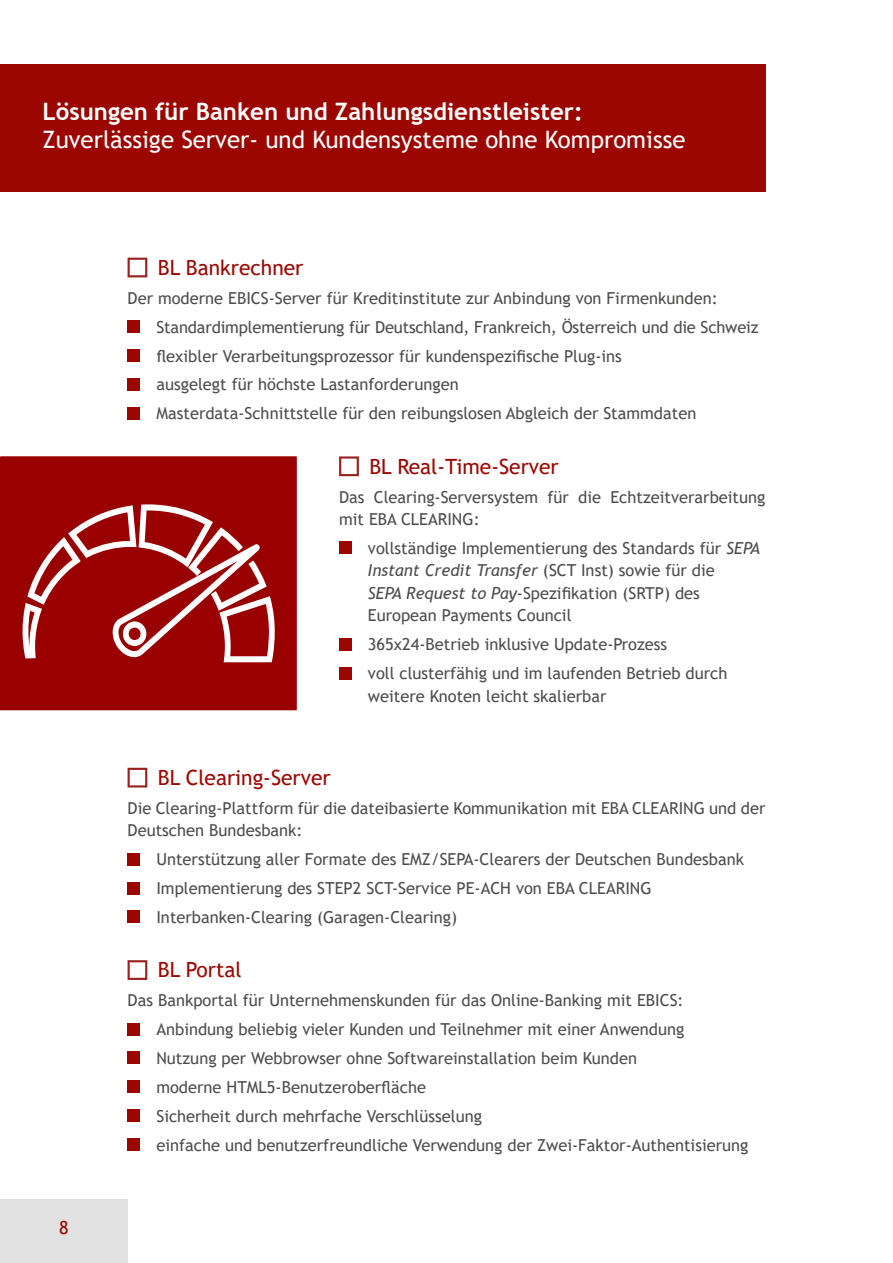
<style>
.page{position:relative;width:893px;height:1263px;background:#fff}
.page>*{position:absolute;margin:0;border:0;box-sizing:border-box;transform-origin:0 0}
.t1{font:24px "Trebuchet MS";color:#fff}
.t2{font:700 24px "Trebuchet MS";color:#fff}
.t3{font:21px "Trebuchet MS";color:#9b0600}
.t4{font:18px "Trebuchet MS";color:#9b0600}
.t5{font:16.5px/29px "Trebuchet MS";color:#4d4d4c}
.s1{font-style:italic}
</style>
<div class="page">
<div style="left:0;top:64px;width:765px;height:127px;background:#9b0600"></div>
<svg style="left:128px;top:258px;width:19px;height:19px"></svg>
<svg style="left:339px;top:456px;width:20px;height:20px"></svg>
<svg style="left:128px;top:768px;width:19px;height:19px"></svg>
<svg style="left:128px;top:960px;width:19px;height:20px"></svg>
<div style="left:128px;top:1138px;width:12px;height:13px;background:#9b0600"></div>
<div style="left:128px;top:1109px;width:12px;height:13px;background:#9b0600"></div>
<div style="left:128px;top:1081px;width:12px;height:12px;background:#9b0600"></div>
<div style="left:128px;top:1052px;width:12px;height:12px;background:#9b0600"></div>
<div style="left:128px;top:1023px;width:12px;height:12px;background:#9b0600"></div>
<div style="left:128px;top:911px;width:12px;height:12px;background:#9b0600"></div>
<div style="left:128px;top:882px;width:12px;height:12px;background:#9b0600"></div>
<div style="left:128px;top:853px;width:12px;height:12px;background:#9b0600"></div>
<div style="left:339px;top:667px;width:12px;height:12px;background:#9b0600"></div>
<div style="left:339px;top:638px;width:12px;height:12px;background:#9b0600"></div>
<div style="left:339px;top:542px;width:12px;height:12px;background:#9b0600"></div>
<div style="left:128px;top:407px;width:12px;height:12px;background:#9b0600"></div>
<div style="left:128px;top:378px;width:12px;height:12px;background:#9b0600"></div>
<div style="left:128px;top:349px;width:12px;height:13px;background:#9b0600"></div>
<div style="left:128px;top:320px;width:12px;height:13px;background:#9b0600"></div>
<div style="left:0;top:1199px;width:128px;height:64px;background:#e1e1e1"></div>
<div style="left:1px;top:456px;width:296px;height:254px;background:#900"></div>
<svg style="left:23px;top:504px;width:252px;height:158px"></svg>
<h1 class="t2" style="left:43px;top:102px;width:542px">Lösungen für Banken und Zahlungsdienstleister:</h1>
<h1 class="t1" style="left:43px;top:131px;width:644px">Zuverlässige Server- und Kundensysteme ohne Kompromisse</h1>
<p class="t3" style="left:158px;top:259px;width:147px">BL Bankrechner</p>
<p class="t5" style="left:156px;top:285px;width:604px;text-indent:-29px">Der moderne EBICS-Server für Kreditinstitute zur Anbindung von Firmenkunden:<br>Standardimplementierung für Deutschland, Frankreich, Österreich und die Schweiz flexibler Verarbeitungsprozessor für kundenspezifische Plug-ins<br>ausgelegt für höchste Lastanforderungen<br>Masterdata-Schnittstelle für den reibungslosen Abgleich der Stammdaten</p>
<p class="t3" style="left:369px;top:458px;width:191px">BL Real-Time-Server</p>
<p class="t5" style="left:339px;top:487px;width:428px;line-height:22.5px">Das Clearing-Serversystem für die Echtzeitverarbeitung mit EBA CLEARING:</p>
<p class="t5" style="left:368px;top:538px;width:394px;line-height:22.5px">vollständige Implementierung des Standards für <span class="s1">SEPA Instant Credit Transfer</span> (SCT Inst) sowie für die<br><span class="s1">SEPA Request to Pay</span>-Spezifikation (SRTP) des European Payments Council</p>
<p class="t5" style="left:368px;top:631px;width:361px">365x24-Betrieb inklusive Update-Prozess<br>voll clusterfähig und im laufenden Betrieb durch</p>
<p class="t5" style="left:368px;top:683px;width:240px">weitere Knoten leicht skalierbar</p>
<p class="t4" style="left:59px;top:1221px;width:11px">8</p>
<p class="t3" style="left:158px;top:769px;width:174px">BL Clearing-Server</p>
<p class="t5" style="left:128px;top:798px;width:639px;line-height:22.5px">Die Clearing-Plattform für die dateibasierte Kommunikation mit EBA CLEARING und der<br>Deutschen Bundesbank:</p>
<p class="t5" style="left:156px;top:846px;width:589px">Unterstützung aller Formate des EMZ/SEPA-Clearers der Deutschen Bundesbank<br>Implementierung des STEP2 SCT-Service PE-ACH von EBA CLEARING<br>Interbanken-Clearing (Garagen-Clearing)</p>
<p class="t3" style="left:158px;top:962px;width:85px">BL Portal</p>
<p class="t5" style="left:156px;top:987px;width:594px;text-indent:-29px">Das Bankportal für Unternehmenskunden für das Online-Banking mit EBICS:<br>Anbindung beliebig vieler Kunden und Teilnehmer mit einer Anwendung Nutzung per Webbrowser ohne Softwareinstallation beim Kunden<br>moderne HTML5-Benutzeroberfläche<br>Sicherheit durch mehrfache Verschlüsselung<br>einfache und benutzerfreundliche Verwendung der Zwei-Faktor-Authentisierung</p>
</div>
